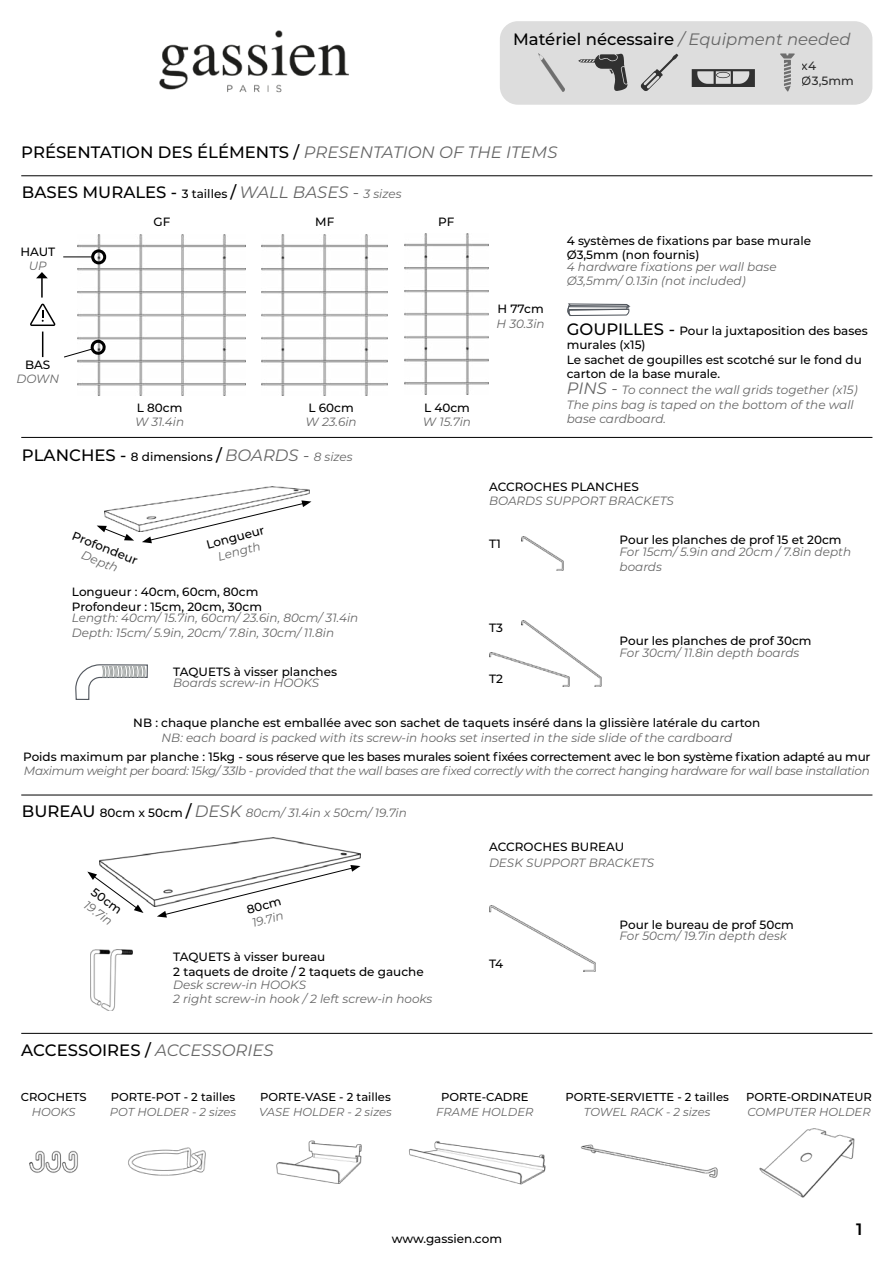
<style>
.page{position:relative;width:893px;height:1263px;background:#fff}
.page>*{position:absolute;margin:0;border:0;box-sizing:border-box;transform-origin:0 0}
.t1{font:500 16.5px "Montserrat";color:#000}
.t2{font:600 16.5px "Montserrat";color:#000}
.t3{font:italic 12px/14.4px "Montserrat";color:#666}
.t4{font:500 12px/14.4px "Montserrat";color:#000}
.t5{font:italic 12px "Montserrat";letter-spacing:-.03em;color:#666}
.t6{font:500 12px "Montserrat";letter-spacing:-.02em;color:#000}
.t7{font:500 11.55px "Montserrat";color:#000}
.t8{font:italic 11.55px "Montserrat";color:#666}
.s1{font-weight:400;font-style:italic;color:#666}
.s2{font-size:12px}
.s3{font-weight:400;font-style:italic;font-size:12px;color:#666}
.s4{font-size:16.5px}
.s5{font-weight:400;font-style:italic;font-size:16.5px;color:#666}
.s6{font-weight:500;font-style:normal;font-size:16.5px;color:#000}
.s7{font-weight:500;font-style:normal;color:#000}
</style>
<div class="page">
<div style="left:500px;top:21px;width:372px;height:84px;background:#ddd;border-radius:18px"></div>
<svg style="left:578px;top:54px;width:50px;height:37px"></svg>
<svg style="left:692px;top:69px;width:63px;height:17px"></svg>
<svg style="left:641px;top:54px;width:37px;height:37px"></svg>
<img style="left:539px;top:54px;width:25px;height:38px">
<svg style="left:780px;top:53px;width:15px;height:39px"></svg>
<img style="left:159px;top:30px;width:190px;height:63px">
<hr style="left:21px;top:1033px;width:851px;height:1px;background:#000">
<svg style="left:75px;top:664px;width:73px;height:36px"></svg>
<svg style="left:97px;top:526px;width:37px;height:15px"></svg>
<svg style="left:142px;top:501px;width:169px;height:42px"></svg>
<img style="left:105px;top:486px;width:205px;height:45px">
<img style="left:522px;top:536px;width:41px;height:34px">
<img style="left:490px;top:652px;width:31px;height:12px">
<img style="left:521px;top:620px;width:81px;height:66px">
<hr style="left:21px;top:437px;width:851px;height:1px;background:#000">
<img style="left:90px;top:950px;width:43px;height:60px">
<svg style="left:87px;top:871px;width:56px;height:42px"></svg>
<svg style="left:157px;top:906px;width:44px;height:11px"></svg>
<img style="left:99px;top:837px;width:261px;height:69px">
<img style="left:489px;top:905px;width:106px;height:66px">
<hr style="left:21px;top:795px;width:851px;height:1px;background:#000">
<svg style="left:30px;top:304px;width:25px;height:22px"></svg>
<hr style="left:41px;top:278px;width:2px;height:20px;background:#000">
<svg style="left:36px;top:272px;width:12px;height:6px"></svg>
<svg style="left:42px;top:332px;width:1px;height:25px"></svg>
<hr style="left:63px;top:257px;width:30px;height:1px;background:#000">
<svg style="left:64px;top:339px;width:14px;height:19px"></svg>
<svg style="left:567px;top:303px;width:64px;height:13px"></svg>
<img style="left:78px;top:234px;width:168px;height:161px">
<img style="left:262px;top:234px;width:126px;height:161px">
<hr style="left:21px;top:175px;width:851px;height:1px;background:#000">
<img style="left:404px;top:233px;width:85px;height:161px">
<img style="left:580px;top:1144px;width:138px;height:34px">
<img style="left:276px;top:1140px;width:86px;height:43px">
<img style="left:128px;top:1147px;width:78px;height:29px">
<img style="left:409px;top:1141px;width:137px;height:44px">
<img style="left:29px;top:1150px;width:49px;height:23px">
<img style="left:759px;top:1128px;width:96px;height:70px">
<h1 class="t1" style="left:513px;top:28px;width:339px">Matériel nécessaire <span class="s1">/ Equipment needed</span></h1>
<p class="t4" style="left:802px;top:58px;width:53px">x4<br>Ø3,5mm</p>
<h1 class="t1" style="left:21px;top:141px;width:538px">PRÉSENTATION DES ÉLÉMENTS / <span class="s1">PRESENTATION OF THE ITEMS</span></h1>
<h1 class="t1" style="left:22px;top:181px;width:381px">BASES MURALES - <span class="s2">3 tailles</span> / <span class="s1">WALL BASES -</span> <span class="s3">3 sizes</span></h1>
<p class="t4" style="left:20px;top:244px;width:36px">HAUT</p>
<p class="t3" style="left:29px;top:258px;width:20px">UP</p>
<p class="t4" style="left:25px;top:357px;width:27px">BAS</p>
<p class="t3" style="left:16px;top:372px;width:44px">DOWN</p>
<p class="t4" style="left:154px;top:214px;width:18px">GF</p>
<p class="t4" style="left:315px;top:214px;width:21px">MF</p>
<p class="t4" style="left:438px;top:214px;width:18px">PF</p>
<p class="t4" style="left:137px;top:400px;width:47px">L 80cm</p>
<p class="t3" style="left:135px;top:414px;width:51px">W 31.4in</p>
<p class="t4" style="left:308px;top:400px;width:47px">L 60cm</p>
<p class="t3" style="left:306px;top:414px;width:53px">W 23.6in</p>
<p class="t4" style="left:424px;top:400px;width:47px">L 40cm</p>
<p class="t3" style="left:423px;top:414px;width:50px">W 15.7in</p>
<p class="t4" style="left:22px;top:449px;width:332px"><span class="s4">PLANCHES -</span> 8 dimensions <span class="s4">/</span> <span class="s5">BOARDS -</span> <span class="s1">8 sizes</span></p>
<p class="t4" style="left:497px;top:301px;width:48px">H 77cm</p>
<p class="t3" style="left:496px;top:316px;width:50px">H 30.3in</p>
<p class="t4" style="left:567px;top:233px;width:246px">4 systèmes de fixations par base murale<br>Ø3,5mm (non fournis)</p>
<p class="t3" style="left:567px;top:259px;width:211px">4 hardware fixations per wall base<br>Ø3,5mm/ 0.13in (not included)</p>
<p class="t4" style="left:567px;top:323px;width:303px"><span class="s4">GOUPILLES -</span> Pour la juxtaposition des bases murales (x15)<br>Le sachet de goupilles est scotché sur le fond du carton de la base murale.</p>
<p class="t3" style="left:567px;top:382px;width:292px"><span class="s4">PINS -</span> To connect the wall grids together (x15)<br>The pins bag is taped on the bottom of the wall base cardboard.</p>
<p class="t4" style="left:76px;top:528px;width:71px;rotate:22deg">Profondeur</p>
<p class="t3" style="left:85px;top:547px;width:40px;rotate:22deg">Depth</p>
<p class="t4" style="left:489px;top:479px;width:151px">ACCROCHES PLANCHES</p>
<p class="t3" style="left:489px;top:493px;width:186px">BOARDS SUPPORT BRACKETS</p>
<p class="t4" style="left:619px;top:532px;width:224px">Pour les planches de prof 15 et 20cm</p>
<p class="t3" style="left:619px;top:544px;width:233px">For 15cm/ 5.9in and 20cm / 7.8in depth boards</p>
<p class="t4" style="left:205px;top:537px;width:61px;rotate:-15deg">Longueur</p>
<p class="t3" style="left:216px;top:549px;width:45px;rotate:-15deg">Length</p>
<p class="t4" style="left:489px;top:536px;width:13px">T1</p>
<p class="t4" style="left:72px;top:584px;width:192px">Longueur : 40cm, 60cm, 80cm<br>Profondeur : 15cm, 20cm, 30cm</p>
<p class="t3" style="left:72px;top:610px;width:288px">Length: 40cm/ 15.7in, 60cm/ 23.6in, 80cm/ 31.4in<br>Depth: 15cm/ 5.9in, 20cm/ 7.8in, 30cm/ 11.8in</p>
<p class="t4" style="left:173px;top:664px;width:165px">TAQUETS à visser planches</p>
<p class="t3" style="left:173px;top:676px;width:148px">Boards screw-in HOOKS</p>
<p class="t4" style="left:489px;top:620px;width:16px">T3</p>
<p class="t4" style="left:489px;top:671px;width:16px">T2</p>
<p class="t4" style="left:619px;top:633px;width:194px">Pour les planches de prof 30cm</p>
<p class="t3" style="left:619px;top:645px;width:181px">For 30cm/ 11.8in depth boards</p>
<p class="t4" style="left:133px;top:715px;width:629px">NB : chaque planche est emballée avec son sachet de taquets inséré dans la glissière latérale du carton</p>
<p class="t3" style="left:162px;top:730px;width:572px">NB: each board is packed with its screw-in hooks set inserted in the side slide of the cardboard</p>
<p class="t6" style="left:23px;top:748px;width:849px">Poids maximum par planche : 15kg - sous réserve que les bases murales soient fixées correctement avec le bon système fixation adapté au mur</p>
<p class="t5" style="left:24px;top:763px;width:847px">Maximum weight per board: 15kg/ 33lb - provided that the wall bases are fixed correctly with the correct hanging hardware for wall base installation</p>
<p class="t3" style="left:22px;top:805px;width:386px"><span class="s6">BUREAU</span> <span class="s7">80cm x 50cm</span> <span class="s6">/</span> <span class="s4">DESK</span> 80cm/ 31.4in x 50cm/ 19.7in</p>
<p class="t4" style="left:97px;top:885px;width:36px;rotate:35deg">50cm</p>
<p class="t3" style="left:90px;top:897px;width:34px;rotate:35deg">19.7in</p>
<p class="t4" style="left:245px;top:902px;width:37px;rotate:-15deg">80cm</p>
<p class="t3" style="left:250px;top:916px;width:34px;rotate:-15deg">19.7in</p>
<p class="t4" style="left:173px;top:949px;width:252px">TAQUETS à visser bureau<br>2 taquets de droite / 2 taquets de gauche</p>
<p class="t3" style="left:173px;top:977px;width:261px">Desk screw-in HOOKS<br>2 right screw-in hook / 2 left screw-in hooks</p>
<h1 class="t1" style="left:21px;top:1038px;width:254px">ACCESSOIRES / <span class="s1">ACCESSORIES</span></h1>
<p class="t4" style="left:489px;top:839px;width:137px">ACCROCHES BUREAU</p>
<p class="t3" style="left:489px;top:855px;width:167px">DESK SUPPORT BRACKETS</p>
<p class="t4" style="left:489px;top:956px;width:16px">T4</p>
<p class="t4" style="left:619px;top:916px;width:176px">Pour le bureau de prof 50cm</p>
<p class="t3" style="left:619px;top:928px;width:169px">For 50cm/ 19.7in depth desk</p>
<p class="t7" style="left:21px;top:1088px;width:67px">CROCHETS</p>
<p class="t8" style="left:32px;top:1104px;width:45px">HOOKS</p>
<p class="t7" style="left:111px;top:1088px;width:126px">PORTE-POT - 2 tailles</p>
<p class="t8" style="left:110px;top:1104px;width:128px">POT HOLDER - 2 sizes</p>
<p class="t7" style="left:260px;top:1088px;width:132px">PORTE-VASE - 2 tailles</p>
<p class="t8" style="left:259px;top:1104px;width:134px">VASE HOLDER - 2 sizes</p>
<p class="t7" style="left:441px;top:1088px;width:89px">PORTE-CADRE</p>
<p class="t8" style="left:436px;top:1104px;width:99px">FRAME HOLDER</p>
<p class="t7" style="left:565px;top:1088px;width:165px">PORTE-SERVIETTE - 2 tailles</p>
<p class="t8" style="left:584px;top:1104px;width:128px">TOWEL RACK - 2 sizes</p>
<p class="t7" style="left:746px;top:1088px;width:127px">PORTE-ORDINATEUR</p>
<p class="t8" style="left:747px;top:1104px;width:125px">COMPUTER HOLDER</p>
<p class="t4" style="left:392px;top:1230px;width:112px">www.gassien.com</p>
<h1 class="t2" style="left:856px;top:1217px;width:8px">1</h1>
</div>
